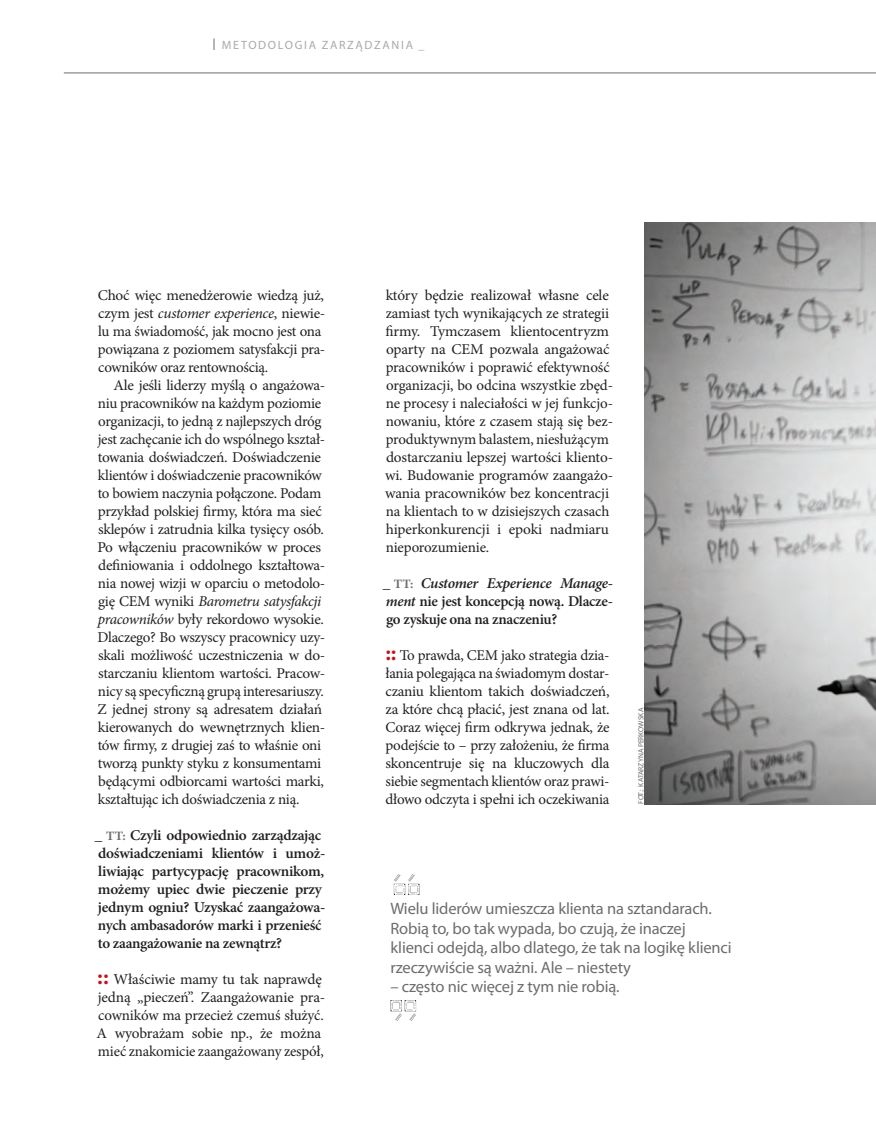
<style>
.page{position:relative;width:876px;height:1127px;background:#fff}
.page>*{position:absolute;margin:0;border:0;box-sizing:border-box;transform-origin:0 0}
.CYTAT{font:16.5px/19.5px "Myriad Pro";letter-spacing:-.01em;color:#6c6d70}
.TEKST_podst{font:15px/18px "Minion Pro";letter-spacing:-.02em;color:#231f20}
.WYWIAD_-_Tekst_NEX{font:15px/18px "Minion Pro";letter-spacing:-.01em;color:#231f20}
.WYWIAD_pytanie{font:600 15px/18px "Minion Pro";letter-spacing:-.02em;color:#231f20;text-align:justify}
.t1{font:12px "Myriad Pro";letter-spacing:.14em;color:#a8a9ad}
.FOT_autor{font:7.5px "Myriad Pro";color:#6c6d70}
.s1{font-style:italic}
.s2{font-weight:400}
.s3{font-weight:700;font-size:12.75px;color:#6c6d70}
.s4{font-family:"Minion Pro Bold Capt";font-size:22.5px;color:#c4121a}
</style>
<div class="page">
<hr style="left:64px;top:73px;width:812px;height:1px;background:#6c6d70">
<svg style="left:393px;top:874px;width:26px;height:21px"></svg>
<svg style="left:390px;top:1000px;width:27px;height:21px"></svg>
<img style="left:645px;top:223px;width:231px;height:581px">
<p class="t1" style="left:222px;top:37px;width:204px">METODOLOGIA ZARZĄDZANIA _</p>
<p class="TEKST_podst" style="left:98px;top:286px;width:229px">Choć więc menedżerowie wiedzą już, czym jest <span class="s1">customer experience</span>, niewie&shy;lu ma świadomość, jak mocno jest ona powiązana z poziomem satysfakcji pra&shy;cowników oraz rentownością.</p>
<p class="TEKST_podst" style="left:97px;top:376px;width:229px;text-indent:16px">Ale jeśli liderzy myślą o angażowa&shy;niu pracowników na każdym poziomie organizacji, to jedną z najlepszych dróg jest zachęcanie ich do wspólnego kształ&shy;towania doświadczeń. Doświadczenie klientów i doświadczenie pracowników to bowiem naczynia połączone. Podam przykład polskiej firmy, która ma sieć sklepów i zatrudnia kilka tysięcy osób.<br>Po włączeniu pracowników w proces definiowania i oddolnego kształtowa&shy;nia nowej wizji w oparciu o metodolo&shy;gię CEM wyniki <span class="s1">Barometru satysfakcji pracowników</span> były rekordowo wysokie.<br>Dlaczego? Bo wszyscy pracownicy uzy&shy;skali możliwość uczestniczenia w do&shy;starczaniu klientom wartości. Pracow&shy;nicy są specyficzną grupą interesariuszy.<br>Z jednej strony są adresatem działań kierowanych do wewnętrznych klien&shy;tów firmy, z drugiej zaś to właśnie oni tworzą punkty styku z konsumentami będącymi odbiorcami wartości marki, kształtując ich doświadczenia z nią.</p>
<p class="WYWIAD_pytanie" style="left:95px;top:826px;width:232px;text-align:left"><span class="s2">_</span> <span class="s3">TT:</span> Czyli odpowiednio zarządzając doświadczeniami klientów i umoż&shy;liwiając partycypację pracownikom, możemy upiec dwie pieczenie przy jednym ogniu? Uzyskać zaangażowa&shy;nych ambasadorów marki i przenieść to zaangażowanie na zewnątrz?</p>
<p class="WYWIAD_-_Tekst_NEX" style="left:97px;top:970px;width:230px"><span class="s4">::</span> Właściwie mamy tu tak naprawdę jedną „pieczeń”. Zaangażowanie pra&shy;cowników ma przecież czemuś służyć.<br>A wyobrażam sobie np., że można mieć znakomicie zaangażowany zespół,</p>
<p class="WYWIAD_-_Tekst_NEX" style="left:385px;top:286px;width:230px">który będzie realizował własne cele zamiast tych wynikających ze strategii firmy. Tymczasem klientocentryzm oparty na CEM pozwala angażować pracowników i poprawić efektywność organizacji, bo odcina wszystkie zbęd&shy;ne procesy i naleciałości w jej funkcjo&shy;nowaniu, które z czasem stają się bez&shy;produktywnym balastem, niesłużącym dostarczaniu lepszej wartości kliento&shy;wi. Budowanie programów zaangażo&shy;wania pracowników bez koncentracji na klientach to w dzisiejszych czasach hiperkonkurencji i epoki nadmiaru nieporozumienie.</p>
<p class="WYWIAD_pytanie" style="left:383px;top:574px;width:232px"><span class="s2">_</span> <span class="s3">TT:</span> <span class="s1">Customer Experience Manage&shy;ment</span> nie jest koncepcją nową. Dlacze&shy;go zyskuje ona na znaczeniu?</p>
<p class="WYWIAD_-_Tekst_NEX" style="left:386px;top:646px;width:225px;text-align:justify"><span class="s4">::</span> To prawda, CEM jako strategia dzia&shy;łania polegająca na świadomym dostar&shy;czaniu klientom takich doświadczeń, za które chcą płacić, jest znana od lat.<br>Coraz więcej firm odkrywa jednak, że podejście to – przy założeniu, że firma skoncentruje się na kluczowych dla siebie segmentach klientów oraz prawi&shy;dłowo odczyta i spełni ich oczekiwania</p>
<p class="FOT_autor" style="left:636px;top:804px;width:98px;rotate:-90deg">FOT.: KATARZYNA PERKOWSKA</p>
<p class="CYTAT" style="left:390px;top:899px;width:343px">Wielu liderów umieszcza klienta na sztandarach.<br>Robią to, bo tak wypada, bo czują, że inaczej klienci odejdą, albo dlatego, że tak na logikę klienci rzeczywiście są ważni. Ale – niestety</p>
<p class="CYTAT" style="left:390px;top:977px;width:231px">– często nic więcej z tym nie robią.</p>
</div>
